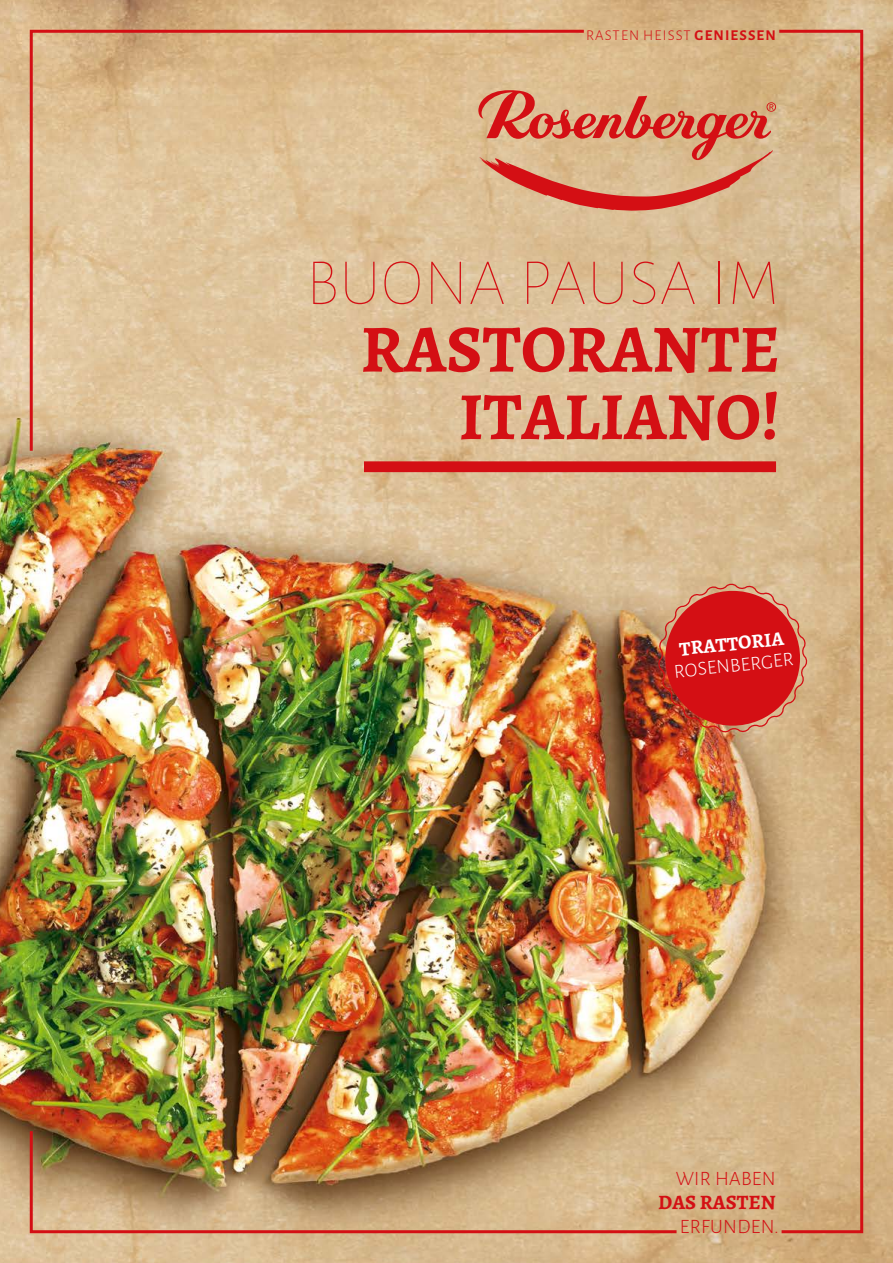
<style>
.page{position:relative;width:893px;height:1263px;background:#fff}
.page>*{position:absolute;margin:0;border:0;box-sizing:border-box;transform-origin:0 0}
.t1{font:700 67.5px/67.5px "Alegreya";color:#d40f14;text-align:right}
.t2{font:100 66.3px "Alegreya Sans";letter-spacing:.015em;color:#d40f14}
.t3{font:300 20.4px "Alegreya Sans";letter-spacing:.015em;color:#d40f14}
.t4{font:700 20.4px "Alegreya";color:#d40f14}
.t5{font:300 19.8px "Alegreya Sans";color:#fff}
.t6{font:700 19.8px "Alegreya";color:#fff}
.t7{font:300 15px "Alegreya Sans";letter-spacing:.075em;color:#d40f14}
.s1{font-weight:700}
</style>
<div class="page">
<img style="left:0;top:0;width:893px;height:1263px">
<svg style="left:587px;top:90px;width:189px;height:121px"></svg>
<div style="left:364px;top:461px;width:412px;height:11px;background:#d40f14"></div>
<svg style="left:28px;top:28px;width:559px;height:426px"></svg>
<img style="left:28px;top:1128px;width:651px;height:107px">
<svg style="left:776px;top:28px;width:89px;height:1207px"></svg>
<svg style="left:656px;top:581px;width:154px;height:154px"></svg>
<p class="t7" style="left:586px;top:25px;width:191px">RASTEN HEISST <span class="s1">GENIESSEN</span></p>
<h2 class="t2" style="left:306px;top:242px;width:475px">BUONA PAUSA IM</h2>
<h1 class="t1" style="left:361px;top:315px;width:421px">RASTORANTE<br>ITALIANO!</h1>
<h3 class="t6" style="left:678px;top:636px;width:106px;rotate:-6deg">TRATTORIA</h3>
<h3 class="t5" style="left:673px;top:659px;width:121px;rotate:-6deg">ROSENBERGER</h3>
<h3 class="t3" style="left:676px;top:1165px;width:101px">WIR HABEN</h3>
<h3 class="t4" style="left:658px;top:1189px;width:119px">DAS RASTEN</h3>
<h3 class="t3" style="left:680px;top:1213px;width:100px">ERFUNDEN.</h3>
</div>
